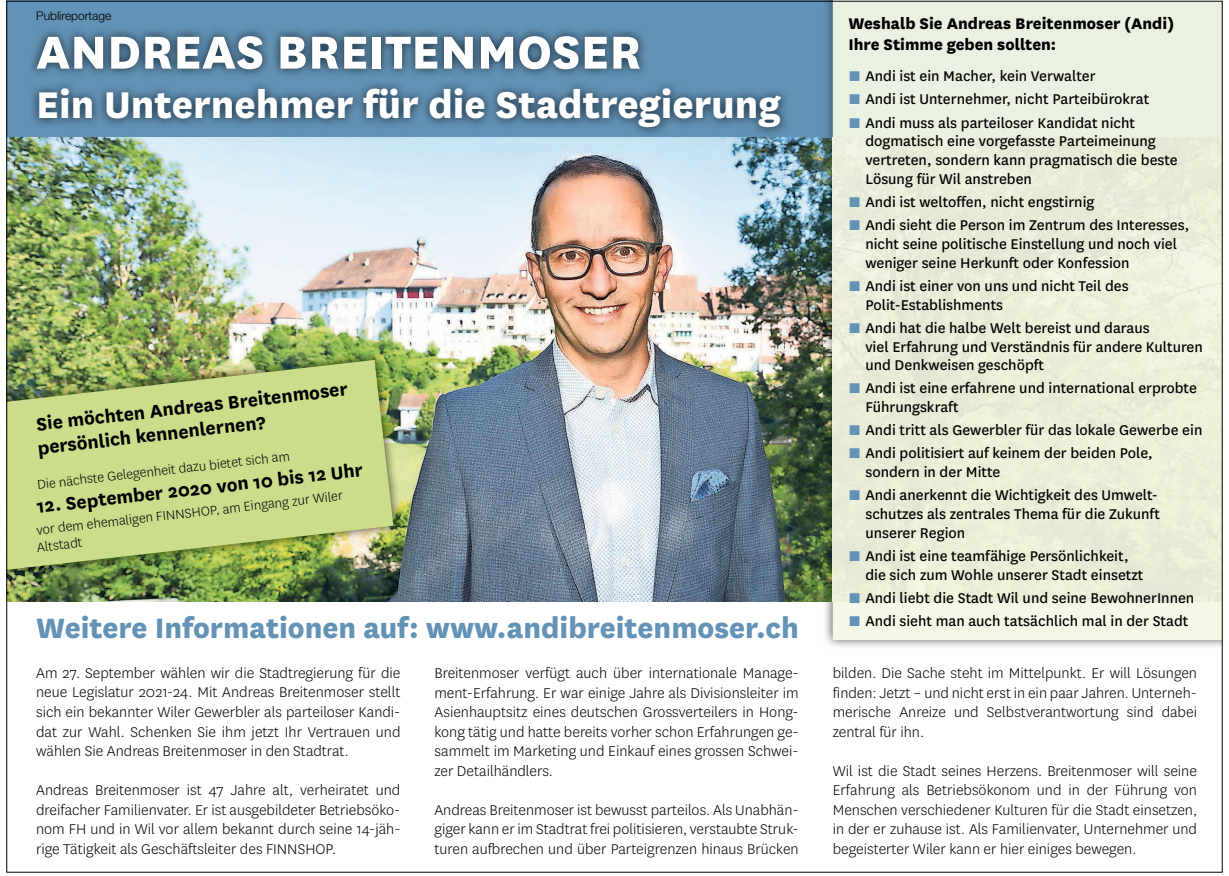
<style>
.page{position:relative;width:1229px;height:876px;background:#fff}
.page>*{position:absolute;margin:0;border:0;box-sizing:border-box;transform-origin:0 0}
.t1{font:800 54px "National";color:#fff}
.t2{font:800 43.5px "National";color:#fff}
.t3{font:800 32.7px "National";color:#6292b5}
.t4{font:700 21px/24.5px "National";color:#000}
.t5{font:800 18px/20.5px "National";color:#000}
.t6{font:300 16.5px/19.5px "National";color:#000;text-align:justify}
.t7{font:16.5px/18.8px "National";color:#000}
.t8{font:300 15px/18.3px "National";color:#000}
.t9{font:300 12px "Helvetica Neue LT Std";color:#000}
.s1{color:#6292b5}
</style>
<div class="page">
<img style="left:8px;top:137px;width:1212px;height:465px">
<div style="left:6px;top:1px;width:817px;height:136px;background:#6292b5"></div>
<img style="left:31px;top:29px;width:756px;height:105px">
<img style="left:8px;top:349px;width:396px;height:231px">
<img style="left:8px;top:360px;width:385px;height:210px">
<img style="left:825px;top:602px;width:395px;height:45px">
<img style="left:823px;top:3px;width:10px;height:134px">
<div style="left:833px;top:602px;width:389px;height:38px;background:#f5f8e6"></div>
<div style="left:833px;top:3px;width:387px;height:134px;background:#ebf1e2"></div>
<p class="t9" style="left:36px;top:9px;width:77px">Publireportage</p>
<h1 class="t1" style="left:36px;top:18px;width:607px">ANDREAS BREITENMOSER</h1>
<h2 class="t2" style="left:36px;top:78px;width:746px">Ein Unternehmer für die Stadtregierung</h2>
<p class="t4" style="left:34px;top:409px;width:316px;rotate:-6deg">Sie möchten Andreas Breitenmoser persönlich kennenlernen?</p>
<p class="t8" style="left:36px;top:474px;width:256px;rotate:-6deg">Die nächste Gelegenheit dazu bietet sich am</p>
<p class="t4" style="left:35px;top:492px;width:330px;rotate:-6deg">12. September 2020 von 10 bis 12 Uhr</p>
<p class="t8" style="left:34px;top:519px;width:311px;rotate:-6deg">vor dem ehemaligen FINNSHOP, am Eingang zur Wiler<br>Altstadt</p>
<p class="t5" style="left:848px;top:13px;width:327px">Weshalb Sie Andreas Breitenmoser (Andi)<br>Ihre Stimme geben sollten:</p>
<p class="t7" style="left:848px;top:66px;width:249px"><span class="s1">■</span> Andi ist ein Macher, kein Verwalter</p>
<p class="t7" style="left:848px;top:89px;width:302px"><span class="s1">■</span> Andi ist Unternehmer, nicht Parteibürokrat</p>
<p class="t7" style="left:865px;top:112px;width:314px;text-indent:-17px"><span class="s1">■</span> Andi muss als parteiloser Kandidat nicht dogmatisch eine vorgefasste Parteimeinung vertreten, sondern kann pragmatisch die beste Lösung für Wil anstreben</p>
<p class="t7" style="left:848px;top:192px;width:248px"><span class="s1">■</span> Andi ist weltoffen, nicht engstirnig</p>
<p class="t7" style="left:865px;top:215px;width:325px;text-indent:-17px"><span class="s1">■</span> Andi sieht die Person im Zentrum des Interesses, nicht seine politische Einstellung und noch viel weniger seine Herkunft oder Konfession</p>
<p class="t7" style="left:865px;top:276px;width:265px;text-indent:-17px"><span class="s1">■</span> Andi ist einer von uns und nicht Teil des<br>Polit-Establishments</p>
<p class="t7" style="left:865px;top:317px;width:339px;text-indent:-17px"><span class="s1">■</span> Andi hat die halbe Welt bereist und daraus<br>viel Erfahrung und Verständnis für andere Kulturen und Denkweisen geschöpft</p>
<p class="t7" style="left:865px;top:378px;width:333px;text-indent:-17px"><span class="s1">■</span> Andi ist eine erfahrene und international erprobte<br>Führungskraft</p>
<p class="t7" style="left:848px;top:420px;width:355px"><span class="s1">■</span> Andi tritt als Gewerbler für das lokale Gewerbe ein</p>
<p class="t7" style="left:865px;top:443px;width:289px;text-indent:-17px"><span class="s1">■</span> Andi politisiert auf keinem der beiden Pole, sondern in der Mitte</p>
<p class="t7" style="left:865px;top:485px;width:296px;text-indent:-17px"><span class="s1">■</span> Andi anerkennt die Wichtigkeit des Umwelt&shy;schutzes als zentrales Thema für die Zukunft unserer Region</p>
<p class="t7" style="left:865px;top:546px;width:280px;text-indent:-17px"><span class="s1">■</span> Andi ist eine teamfähige Persönlichkeit, die sich zum Wohle unserer Stadt einsetzt</p>
<p class="t7" style="left:848px;top:587px;width:347px"><span class="s1">■</span> Andi liebt die Stadt Wil und seine BewohnerInnen</p>
<h3 class="t3" style="left:36px;top:608px;width:764px">Weitere Informationen auf: www.andibreitenmoser.ch</h3>
<p class="t7" style="left:848px;top:611px;width:341px"><span class="s1">■</span> Andi sieht man auch tatsächlich mal in der Stadt</p>
<p class="t6" style="left:36px;top:662px;width:366px">Am 27. September wählen wir die Stadtregierung für die neue Legislatur 2021-24. Mit Andreas Breitenmoser stellt sich ein bekannter Wiler Gewerbler als parteiloser Kandi&shy;dat zur Wahl. Schenken Sie ihm jetzt Ihr Vertrauen und wählen Sie Andreas Breitenmoser in den Stadtrat.</p>
<p class="t6" style="left:36px;top:779px;width:366px">Andreas Breitenmoser ist 47 Jahre alt, verheiratet und dreifacher Familienvater. Er ist ausgebildeter Betriebsöko&shy;nom FH und in Wil vor allem bekannt durch seine 14-jäh&shy;rige Tätigkeit als Geschäftsleiter des FINNSHOP.</p>
<p class="t6" style="left:434px;top:663px;width:366px">Breitenmoser verfügt auch über internationale Manage&shy;ment-Erfahrung. Er war einige Jahre als Divisionsleiter im Asienhauptsitz eines deutschen Grossverteilers in Hong&shy;kong tätig und hatte bereits vorher schon Erfahrungen ge&shy;sammelt im Marketing und Einkauf eines grossen Schwei&shy;zer Detailhändlers.</p>
<p class="t6" style="left:434px;top:799px;width:366px">Andreas Breitenmoser ist bewusst parteilos. Als Unabhän&shy;giger kann er im Stadtrat frei politisieren, verstaubte Struk&shy;turen aufbrechen und über Parteigrenzen hinaus Brücken</p>
<p class="t6" style="left:833px;top:663px;width:366px">bilden. Die Sache steht im Mittelpunkt. Er will Lösungen finden: Jetzt – und nicht erst in ein paar Jahren. Unterneh&shy;merische Anreize und Selbstverantwortung sind dabei zentral für ihn.</p>
<p class="t6" style="left:833px;top:760px;width:366px">Wil ist die Stadt seines Herzens. Breitenmoser will seine Erfahrung als Betriebsökonom und in der Führung von Menschen verschiedener Kulturen für die Stadt einsetzen, in der er zuhause ist. Als Familienvater, Unternehmer und begeisterter Wiler kann er hier einiges bewegen.</p>
</div>
